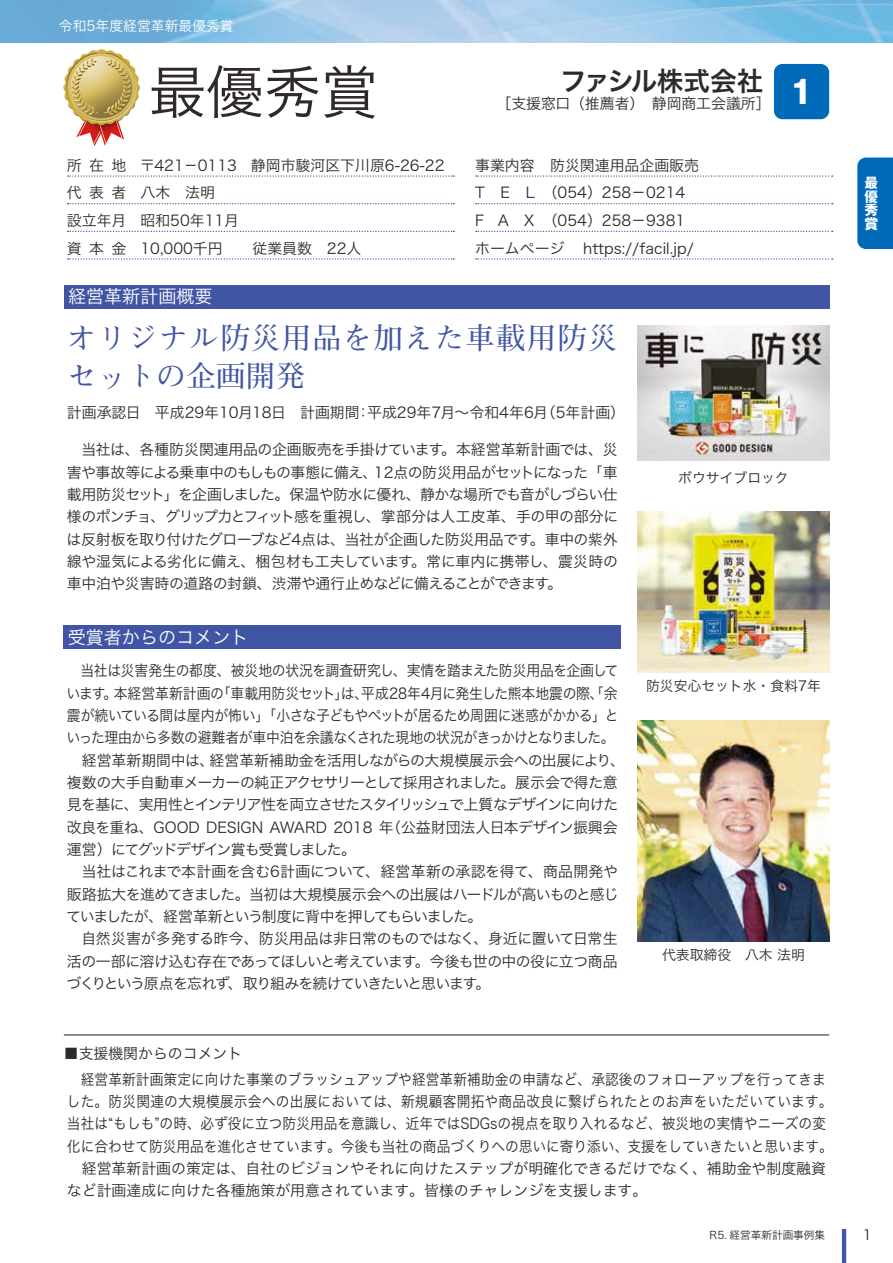
<style>
.page{position:relative;width:893px;height:1263px;background:#fff}
.page>*{position:absolute;margin:0;border:0;box-sizing:border-box;transform-origin:0 0}
.t1{font:57.45px "Hira Kaku Pro W3";color:#2f2a29}
.t2{font:700 31.95px "Gothic MB101 Pro";color:#fff}
.t3{font:700 29.7px/37.2px "Futo Min A101 Pro";letter-spacing:.03em;color:#4155a5}
.t4{font:26.55px "Hira Kaku Pro W6";letter-spacing:-.015em;color:#2f2a29}
.t5{font:18px "Hira Kaku Pro W3";color:#fff}
.t6{font:14.85px/22.4px "Hira Kaku Pro W3";letter-spacing:-.04em;color:#2f2a29;scale:.93 1}
.t7{font:14.85px/22.4px "Hira Kaku Pro W3";color:#2f2a29}
.t8{font:14.85px/22.4px "Hira Kaku Pro W3";color:#2f2a29;scale:.92 1}
.t9{font:13.8px "Hira Kaku Pro W3";color:#2f2a29}
.t10{font:13.8px "Hira Kaku Pro W3";color:#fff}
.t11{font:700 13.8px/13.8px "Gothic MB101 Pro";color:#fff;text-align:justify}
.t12{font:10.65px "Hira Kaku Pro W3";color:#2f2a29}
</style>
<div class="page">
<hr style="left:842px;top:1229px;width:4px;height:34px;background:#4155a5">
<div style="left:857px;top:158px;width:36px;height:91px;background:#006ab8"></div>
<img style="left:0;top:0;width:893px;height:43px">
<svg style="left:68px;top:175px;width:386px;height:2px"></svg>
<svg style="left:68px;top:203px;width:386px;height:1px"></svg>
<svg style="left:68px;top:231px;width:386px;height:1px"></svg>
<svg style="left:68px;top:258px;width:386px;height:2px"></svg>
<svg style="left:476px;top:175px;width:357px;height:2px"></svg>
<svg style="left:476px;top:203px;width:357px;height:1px"></svg>
<svg style="left:476px;top:231px;width:357px;height:1px"></svg>
<svg style="left:476px;top:258px;width:357px;height:2px"></svg>
<div style="left:64px;top:285px;width:765px;height:23px;background:#4155a5"></div>
<hr style="left:64px;top:1034px;width:765px;height:1px;background:#2f2a29">
<svg style="left:63px;top:49px;width:77px;height:97px"></svg>
<div style="left:69px;top:58px;width:63px;height:60px;background:#2f2a29;opacity:.55"></div>
<div style="left:774px;top:64px;width:55px;height:55px;background:#006ab8;border-radius:9px"></div>
<div style="left:64px;top:625px;width:557px;height:23px;background:#4155a5"></div>
<img style="left:638px;top:720px;width:191px;height:221px">
<img style="left:638px;top:511px;width:191px;height:162px">
<img style="left:638px;top:325px;width:191px;height:136px">
<p class="t10" style="left:59px;top:14px;width:176px">令和5年度経営革新最優秀賞</p>
<h1 class="t1" style="left:149px;top:41px;width:231px">最優秀賞</h1>
<h3 class="t4" style="left:560px;top:57px;width:205px">ファシル株式会社</h3>
<p class="t7" style="left:496px;top:92px;width:276px">［支援窓口（推薦者）　静岡商工会議所］</p>
<p class="t7" style="left:67px;top:150px;width:379px;line-height:27.6px">所在地 〒421－0113 静岡市駿河区下川原6-26-22代表者 八木　法明<br>設立年月 昭和50年11月<br>資本金 10,000千円　　従業員数　22人</p>
<p class="t7" style="left:475px;top:150px;width:225px;line-height:27.6px">事業内容 防災関連用品企画販売<br>T E L （054）258－0214<br>F A X （054）258－9381ホームページ</p>
<p class="t7" style="left:583px;top:236px;width:112px">https://facil.jp/</p>
<p class="t5" style="left:68px;top:281px;width:146px">経営革新計画概要</p>
<h3 class="t3" style="left:67px;top:316px;width:552px">オリジナル防災用品を加えた車載用防災セットの企画開発</h3>
<p class="t7" style="left:67px;top:400px;width:560px">計画承認日　平成29年10月18日　計画期間：平成29年7月～令和4年6月（5年計画）</p>
<h2 class="t2" style="left:785px;top:65px;width:33px">１</h2>
<p class="t7" style="left:67px;top:437px;width:553px;text-align:justify">　当社は、各種防災関連用品の企画販売を手掛けています。本経営革新計画では、災害や事故等による乗車中のもしもの事態に備え、12点の防災用品がセットになった「車載用防災セット」を企画しました。保温や防水に優れ、静かな場所でも音がしづらい仕様のポンチョ、グリップ力とフィット感を重視し、掌部分は人工皮革、手の甲の部分には反射板を取り付けたグローブなど4点は、当社が企画した防災用品です。車中の紫外線や湿気による劣化に備え、梱包材も工夫しています。常に車内に携帯し、震災時の車中泊や災害時の道路の封鎖、渋滞や通行止めなどに備えることができます。</p>
<p class="t5" style="left:68px;top:621px;width:182px">受賞者からのコメント</p>
<p class="t6" style="left:66px;top:658px;width:602px">　当社は災害発生の都度、被災地の状況を調査研究し、実情を踏まえた防災用品を企画しています。本経営革新計画の「車載用防災セット」は、平成28年4月に発生した熊本地震の際、「余震が続いている間は屋内が怖い」「小さな子どもやペットが居るため周囲に迷惑がかかる」といった理由から多数の避難者が車中泊を余議なくされた現地の状況がきっかけとなりました。　経営革新期間中は、経営革新補助金を活用しながらの大規模展示会への出展により、複数の大手自動車メーカーの純正アクセサリーとして採用されました。展示会で得た意見を基に、実用性とインテリア性を両立させたスタイリッシュで上質なデザインに向けた改良を重ね、GOOD DESIGN AWARD 2018 年（公益財団法人日本デザイン振興会運営）にてグッドデザイン賞も受賞しました。<br>　当社はこれまで本計画を含む6計画について、経営革新の承認を得て、商品開発や販路拡大を進めてきました。当初は大規模展示会への出展はハードルが高いものと感じていましたが、経営革新という制度に背中を押してもらいました。<br>　自然災害が多発する昨今、防災用品は非日常のものではなく、身近に置いて日常生活の一部に溶け込む存在であってほしいと考えています。今後も世の中の役に立つ商品づくりという原点を忘れず、取り組みを続けていきたいと思います。</p>
<p class="t7" style="left:64px;top:1041px;width:180px">■支援機関からのコメント</p>
<p class="t9" style="left:678px;top:465px;width:112px">ボウサイブロック</p>
<p class="t9" style="left:646px;top:674px;width:176px">防災安心セット水・食料7年</p>
<p class="t9" style="left:662px;top:943px;width:144px">代表取締役　八木法明</p>
<p class="t8" style="left:67px;top:1067px;width:834px">　経営革新計画策定に向けた事業のブラッシュアップや経営革新補助金の申請など、承認後のフォローアップを行ってきました。防災関連の大規模展示会への出展においては、新規顧客開拓や商品改良に繋げられたとのお声をいただいています。当社は“もしも”の時、必ず役に立つ防災用品を意識し、近年ではSDGsの視点を取り入れるなど、被災地の実情やニーズの変化に合わせて防災用品を進化させています。今後も当社の商品づくりへの思いに寄り添い、支援をしていきたいと思います。　経営革新計画の策定は、自社のビジョンやそれに向けたステップが明確化できるだけでなく、補助金や制度融資など計画達成に向けた各種施策が用意されています。皆様のチャレンジを支援します。</p>
<p class="t11" style="left:865px;top:174px;width:15px">最優秀賞</p>
<p class="t12" style="left:710px;top:1225px;width:117px">R5. 経営革新計画事例集</p>
<p class="t9" style="left:863px;top:1222px;width:11px">1</p>
</div>
